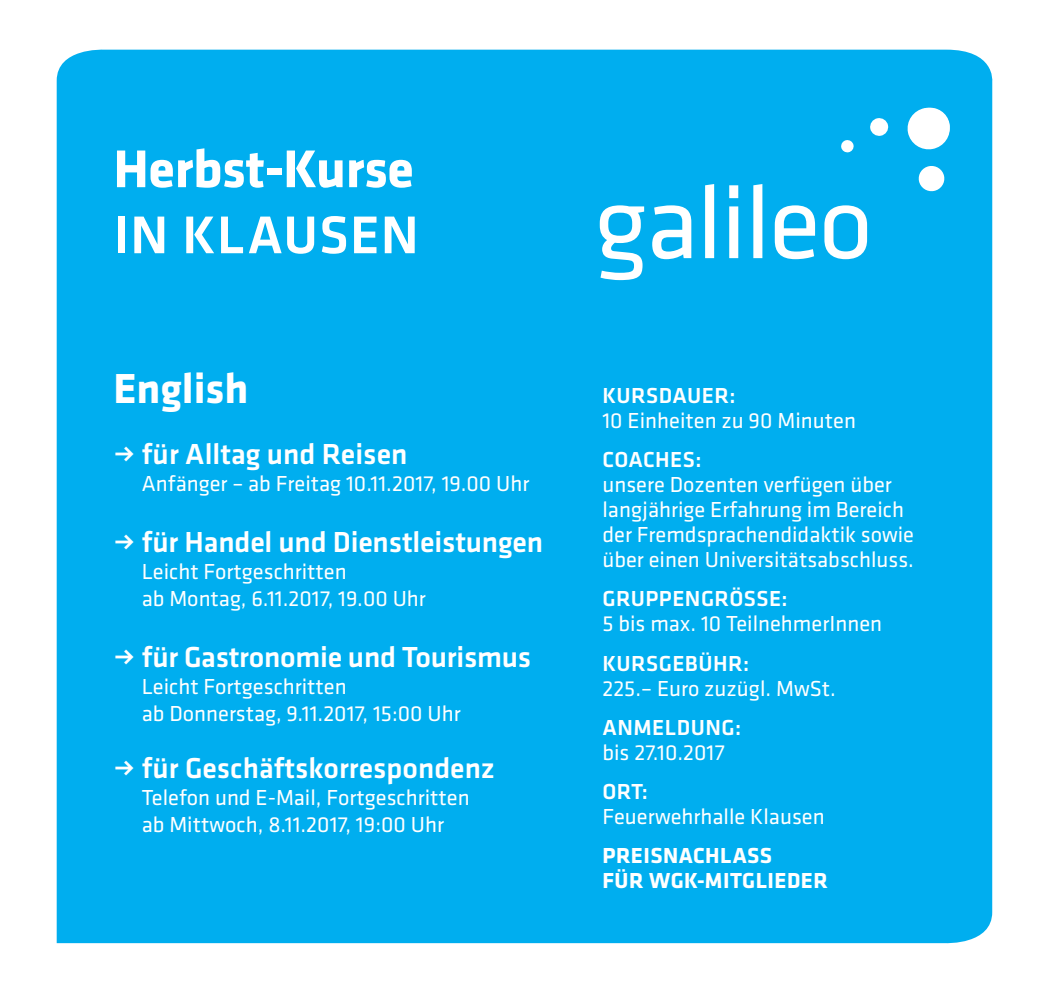
<style>
.page{position:relative;width:1049px;height:1007px;background:#fff}
.page>*{position:absolute;margin:0;border:0;box-sizing:border-box;transform-origin:0 0}
.t1{font:700 55px "Klavika";letter-spacing:-.01em;color:#fff}
.t2{font:500 55px "Klavika";letter-spacing:.02em;color:#fff}
.t3{font:700 43.5px "Klavika";color:#fff}
.t4{font:500 30px "Klavika";letter-spacing:-.005em;color:#fff}
.t5{font:22.5px/27px "Klavika";color:#fff}
.t6{font:500 22.5px "Klavika";letter-spacing:.02em;color:#fff}
.t7{font:700 22.5px/25px "Klavika";letter-spacing:.02em;color:#fff}
</style>
<div class="page">
<div style="left:57px;top:49px;width:936px;height:895px;background:#00aeef"></div>
<svg style="left:917px;top:165px;width:28px;height:27px"></svg>
<svg style="left:840px;top:139px;width:14px;height:14px"></svg>
<svg style="left:869px;top:117px;width:20px;height:20px"></svg>
<svg style="left:600px;top:184px;width:267px;height:96px"></svg>
<svg style="left:906px;top:106px;width:45px;height:45px"></svg>
<h1 class="t1" style="left:113px;top:139px;width:302px">Herbst-Kurse</h1>
<h1 class="t2" style="left:113px;top:205px;width:307px">IN KLAUSEN</h1>
<h2 class="t3" style="left:113px;top:365px;width:137px">English</h2>
<h3 class="t4" style="left:113px;top:437px;width:295px">• für Alltag und Reisen</h3>
<p class="t5" style="left:142px;top:470px;width:389px">Anfänger – ab Freitag 10.11.2017, 19.00 Uhr</p>
<h3 class="t4" style="left:113px;top:525px;width:431px">• für Handel und Dienstleistungen</h3>
<p class="t5" style="left:142px;top:558px;width:286px">Leicht Fortgeschritten<br>ab Montag, 6.11.2017, 19.00 Uhr</p>
<h3 class="t4" style="left:113px;top:640px;width:419px">• für Gastronomie und Tourismus</h3>
<p class="t5" style="left:142px;top:673px;width:320px">Leicht Fortgeschritten<br>ab Donnerstag, 9.11.2017, 15:00 Uhr</p>
<h3 class="t4" style="left:113px;top:751px;width:383px">• für Geschäftskorrespondenz</h3>
<p class="t5" style="left:142px;top:784px;width:329px">Telefon und E-Mail, Fortgeschritten ab Mittwoch, 8.11.2017, 19:00 Uhr</p>
<p class="t6" style="left:602px;top:383px;width:135px">KURSDAUER:</p>
<p class="t5" style="left:602px;top:407px;width:255px">10 Einheiten zu 90 Minuten</p>
<p class="t6" style="left:602px;top:447px;width:101px">COACHES:</p>
<p class="t5" style="left:602px;top:472px;width:313px;line-height:25px">unsere Dozenten verfügen über langjährige Erfahrung im Bereich der Fremdsprachendidaktik sowie über einen Universitätsabschluss.</p>
<p class="t6" style="left:602px;top:586px;width:187px">GRUPPENGRÖSSE:</p>
<p class="t5" style="left:602px;top:610px;width:281px">5 bis max. 10 TeilnehmerInnen</p>
<p class="t6" style="left:602px;top:650px;width:148px">KURSGEBÜHR:</p>
<p class="t5" style="left:602px;top:675px;width:235px">225.– Euro zuzügl. MwSt.</p>
<p class="t6" style="left:602px;top:715px;width:140px">ANMELDUNG:</p>
<p class="t5" style="left:602px;top:739px;width:124px">bis 27.10.2017</p>
<p class="t6" style="left:602px;top:779px;width:47px">ORT:</p>
<p class="t5" style="left:602px;top:803px;width:224px">Feuerwehrhalle Klausen</p>
<p class="t7" style="left:602px;top:843px;width:227px">PREISNACHLASS<br>FÜR WGK-MITGLIEDER</p>
</div>
